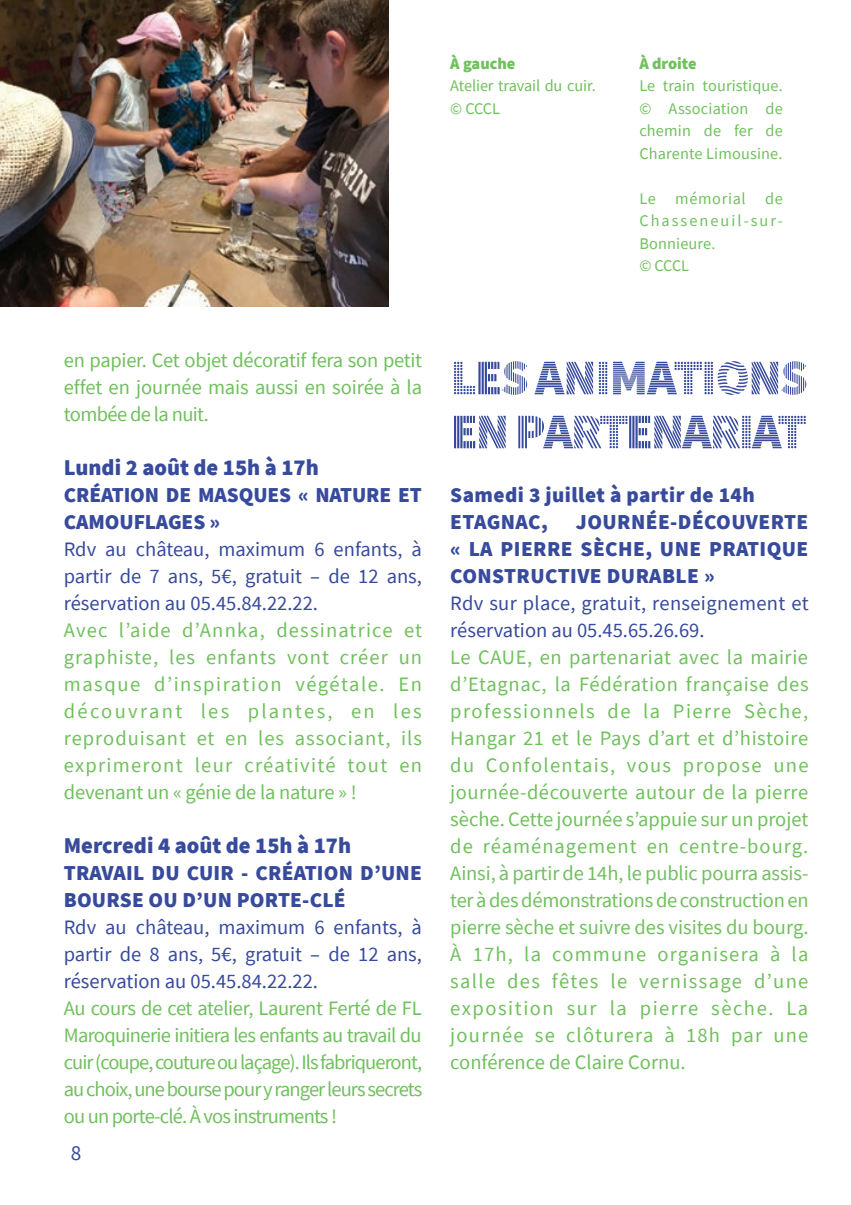
<style>
.page{position:relative;width:851px;height:1205px;background:#fff}
.page>*{position:absolute;margin:0;border:0;box-sizing:border-box;transform-origin:0 0}
.t1{font:900 50px/54px "Source Sans Pro DISPLAYV2";letter-spacing:-.03em;color:#374a9c}
.t2{font:900 22.5px "Source Sans Pro";color:#374a9c}
.t3{font:900 21.25px/27px "Source Sans Pro";letter-spacing:.01em;color:#374a9c}
.t4{font:21.25px "Source Sans Pro";color:#374a9c}
.t5{font:20.5px/27px "Source Sans Pro";letter-spacing:-.01em;color:#70c05d;text-align:justify}
.t6{font:20.5px/27px "Source Sans Pro";color:#374a9c;text-align:justify}
.t7{font:16.25px/22.5px "Source Sans Pro";letter-spacing:.01em;color:#70c05d}
.t8{font:16.25px/22.5px "Source Sans Pro";letter-spacing:.04em;color:#70c05d}
.t9{font:900 16.25px "Source Sans Pro";letter-spacing:-.005em;color:#70c05d}
</style>
<div class="page">
<img style="left:0;top:0;width:388px;height:307px">
<p class="t9" style="left:450px;top:52px;width:67px">à gauche</p>
<p class="t7" style="left:450px;top:75px;width:147px">Atelier travail du cuir. © CCCL</p>
<p class="t9" style="left:639px;top:52px;width:59px">à droite</p>
<p class="t7" style="left:639px;top:75px;width:145px;text-align:justify">Le train touristique. © Association de chemin de fer de Charente Limousine.</p>
<p class="t8" style="left:639px;top:187px;width:145px">Le mémorial de<br>Chasseneuil-sur-<br>Bonnieure.<br>© CCCL</p>
<p class="t5" style="left:64px;top:347px;width:360px">en papier. Cet objet décoratif fera son petit effet en journée mais aussi en soirée à la tombée de la nuit.</p>
<p class="t2" style="left:64px;top:452px;width:256px">Lundi 2 août de 15h à 17h</p>
<p class="t3" style="left:64px;top:481px;width:50px">CRÉATION</p>
<p class="t3" style="left:166px;top:481px;width:101px">DE MASQUES</p>
<p class="t3" style="left:298px;top:481px;width:31px">« NATU</p>
<p class="t3" style="left:366px;top:481px;width:44px">RE ET</p>
<p class="t3" style="left:64px;top:508px;width:158px">CAMOUFLAGES »</p>
<p class="t6" style="left:64px;top:536px;width:359px">Rdv au château, maximum 6 enfants, à partir de 7 ans, 5€, gratuit – de 12 ans, réservation au 05.45.84.22.22.</p>
<p class="t5" style="left:64px;top:617px;width:360px">Avec l’aide d’Annka, dessinatrice et graphiste, les enfants vont créer un masque d’inspiration végétale. En découvrant les plantes, en les reproduisant et en les associant, ils exprimeront leur créativité tout en devenant un « génie de la nature » !</p>
<p class="t2" style="left:64px;top:830px;width:289px">Mercredi 4 août de 15h à 17h</p>
<p class="t3" style="left:64px;top:859px;width:30px">TRAVAIL</p>
<p class="t3" style="left:151px;top:859px;width:155px">DU CUI R - CRÉATION</p>
<p class="t3" style="left:360px;top:859px;width:35px">D’UNE</p>
<p class="t3" style="left:64px;top:886px;width:283px">BOU RSE OU D’UN PORTE-CLÉ</p>
<p class="t6" style="left:64px;top:914px;width:359px">Rdv au château, maximum 6 enfants, à partir de 8 ans, 5€, gratuit – de 12 ans, réservation au 05.45.84.22.22.</p>
<p class="t5" style="left:64px;top:995px;width:360px">Au cours de cet atelier, Laurent Ferté de FL Maroquinerie initiera les enfants au travail du cuir (coupe, couture ou laçage). Ils fabriqueront, au choix, une bourse pour y ranger leurs secrets ou un porte-clé. À vos instruments !</p>
<p class="t4" style="left:71px;top:1139px;width:12px">8</p>
<h1 class="t1" style="left:450px;top:352px;width:224px">LES ANI MATIONS<br>EN PARTENA</h1>
<h1 class="t1" style="left:709px;top:406px;width:52px">RIAT</h1>
<p class="t3" style="left:450px;top:481px;width:306px">Samedi 3 juillet à partir de 14h<br>ETA</p>
<p class="t3" style="left:486px;top:508px;width:63px">GNAC,</p>
<p class="t3" style="left:576px;top:508px;width:149px">JOURNÉE-DÉCOUVE</p>
<p class="t3" style="left:770px;top:508px;width:26px">RTE</p>
<p class="t3" style="left:450px;top:535px;width:224px">« LA PIERRE SÈCHE, UNE</p>
<p class="t3" style="left:709px;top:535px;width:86px">PRATI QUE</p>
<p class="t3" style="left:450px;top:562px;width:24px">CONST</p>
<p class="t3" style="left:516px;top:562px;width:53px">RUCTIVE</p>
<p class="t3" style="left:606px;top:562px;width:109px">DU RABLE »</p>
<p class="t6" style="left:450px;top:590px;width:360px">Rdv sur place, gratuit, renseignement et réservation au 05.45.65.26.69.</p>
<p class="t5" style="left:450px;top:644px;width:360px">Le CAUE, en partenariat avec la mairie d’Etagnac, la Fédération française des professionnels de la Pierre Sèche, Hangar 21 et le Pays d’art et d’histoire du Confolentais, vous propose une journée-découverte autour de la pierre sèche. Cette journée s’appuie sur un projet de réaménagement en centre-bourg.<br>Ainsi, à partir de 14h, le public pourra assis&shy;ter à des démonstrations de construction en pierre sèche et suivre des visites du bourg. à 17h, la commune organisera à la salle des fêtes le vernissage d’une exposition sur la pierre sèche. La journée se clôturera à 18h par une conférence de Claire Cornu.</p>
</div>
